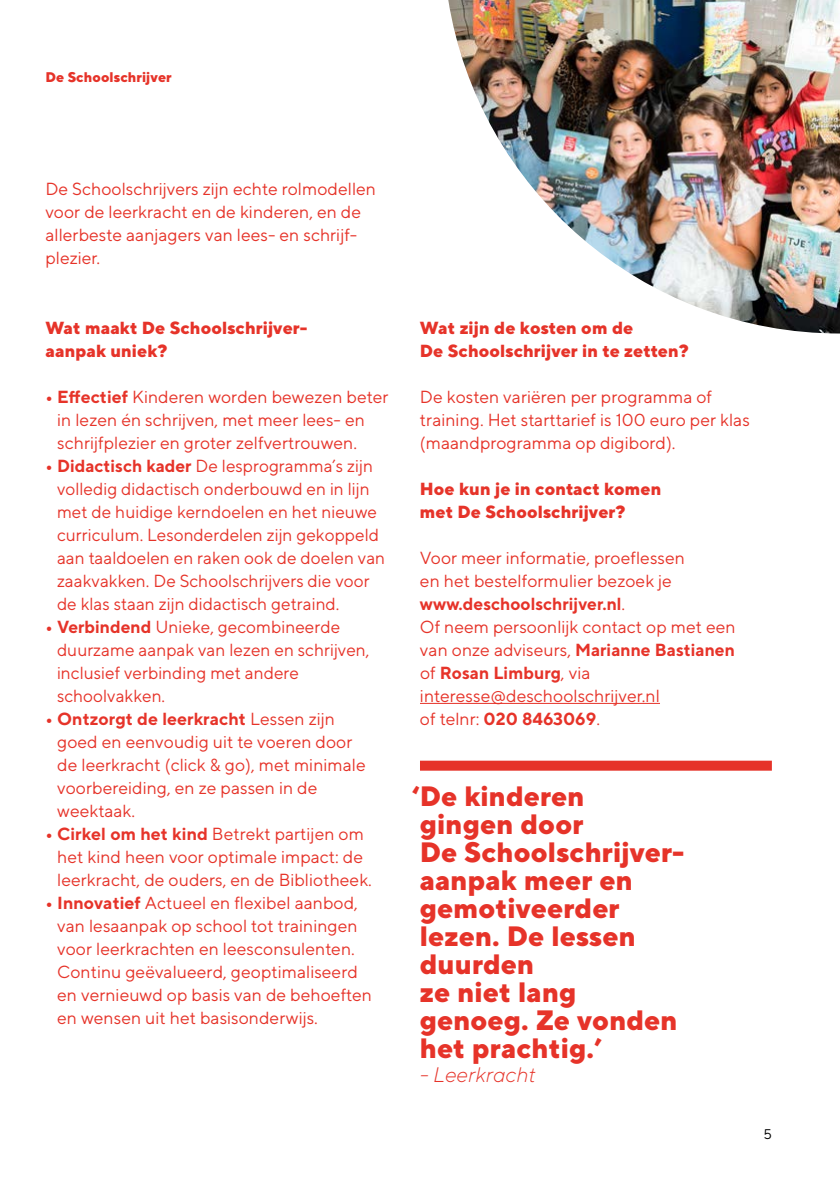
<style>
.page{position:relative;width:840px;height:1191px;background:#fff}
.page>*{position:absolute;margin:0;border:0;box-sizing:border-box;transform-origin:0 0}
.t1{font:800 28px/28px "TT Norms";color:#e63329}
.t2{font:italic 300 21px "TT Norms";color:#e63329}
.t3{font:17.6px/23px "TT Norms";color:#e63329}
.t4{font:800 17.6px/23px "TT Norms";color:#e63329}
.t5{font:800 14px "TT Norms";color:#e63329}
.t6{font:14px "TT Norms";color:#000}
.s1{font-weight:700}
</style>
<div class="page">
<hr style="left:420px;top:703px;width:239px;height:1px;background:#e63329">
<div style="left:420px;top:760px;width:351px;height:10px;background:#e63329"></div>
<img style="left:448px;top:0;width:391px;height:333px">
<p class="t5" style="left:45px;top:68px;width:128px">De Schoolschrijver</p>
<p class="t3" style="left:45px;top:177px;width:332px">De Schoolschrijvers zijn echte rolmodellen voor de leerkracht en de kinderen, en de allerbeste aanjagers van lees- en schrijf‑ plezier.</p>
<p class="t4" style="left:45px;top:315px;width:263px">Wat maakt De Schoolschrijver&shy;aanpak uniek?</p>
<p class="t3" style="left:57px;top:384px;width:332px;text-indent:-12px"><span class="s1">• Effectief</span> Kinderen worden bewezen beter in lezen én schrijven, met meer lees- en schrijfplezier en groter zelfvertrouwen.</p>
<p class="t3" style="left:57px;top:453px;width:329px;text-indent:-12px"><span class="s1">• Didactisch kader</span> De lesprogramma’s zijn volledig didactisch onderbouwd en in lijn met de huidige kerndoelen en het nieuwe curriculum. Lesonderdelen zijn gekoppeld aan taaldoelen en raken ook de doelen van zaakvakken. De Schoolschrijvers die voor de klas staan zijn didactisch getraind.</p>
<p class="t3" style="left:57px;top:614px;width:314px;text-indent:-12px"><span class="s1">• Verbindend</span> Unieke, gecombineerde duurzame aanpak van lezen en schrijven, inclusief verbinding met andere schoolvakken.</p>
<p class="t3" style="left:57px;top:706px;width:310px;text-indent:-12px"><span class="s1">• Ontzorgt de leerkracht</span> Lessen zijn goed en eenvoudig uit te voeren door de leerkracht (click &amp; go), met minimale voorbereiding, en ze passen in de weektaak.</p>
<p class="t3" style="left:57px;top:821px;width:316px;text-indent:-12px"><span class="s1">• Cirkel om het kind</span> Betrekt partijen om het kind heen voor optimale impact: de leerkracht, de ouders, en de Bibliotheek.</p>
<p class="t3" style="left:57px;top:890px;width:316px;text-indent:-12px"><span class="s1">• Innovatief</span> Actueel en flexibel aanbod, van lesaanpak op school tot trainingen voor leerkrachten en leesconsulenten.<br>Continu geëvalueerd, geoptimaliseerd en vernieuwd op basis van de behoeften en wensen uit het basisonderwijs.</p>
<p class="t4" style="left:420px;top:315px;width:270px">Wat zijn de kosten om de<br>De Schoolschrijver in te zetten?</p>
<p class="t3" style="left:420px;top:384px;width:331px">De kosten variëren per programma of training. Het starttarief is 100 euro per klas (maandprogramma op digibord).</p>
<p class="t4" style="left:420px;top:476px;width:243px">Hoe kun je in contact komen met De Schoolschrijver?</p>
<p class="t3" style="left:420px;top:545px;width:317px">Voor meer informatie, proeflessen<br>en het bestelformulier bezoek je <span class="s1">www.deschoolschrijver.nl</span>.<br>Of neem persoonlijk contact op met een van onze adviseurs, <span class="s1">Marianne Bastianen </span>of <span class="s1">Rosan Limburg</span>, via interesse@deschoolschrijver.nl<br>of telnr: <span class="s1">020 8463069</span>.</p>
<h1 class="t1" style="left:411px;top:781px;width:274px">‘De kinderen gingen door<br>De Schoolschrijver&shy;aanpak meer en gemotiveerder lezen. De lessen duurden<br>ze niet lang<br>genoeg. Ze vonden het prachtig.’</h1>
<p class="t2" style="left:419px;top:1061px;width:117px">- Leerkracht</p>
<p class="t6" style="left:762px;top:1125px;width:10px">5</p>
</div>
